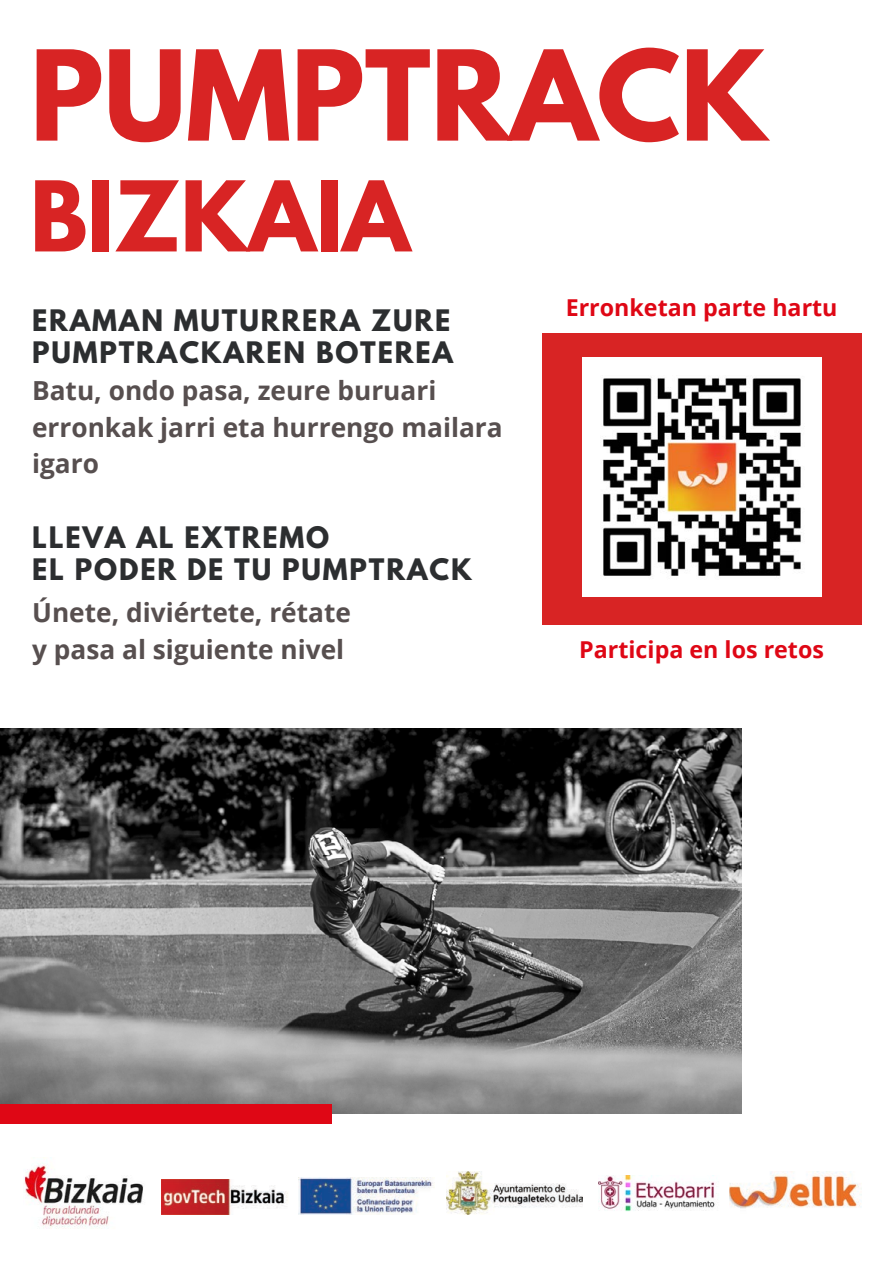
<style>
.page{position:relative;width:893px;height:1263px;background:#fff}
.page>*{position:absolute;margin:0;border:0;box-sizing:border-box;transform-origin:0 0}
.t1{font:700 110.7px "League Spartan";color:#d82424}
.t2{font:700 86.25px "League Spartan";color:#d82424}
.t3{font:700 26.25px/36.5px "Open Sans";color:#574f4f}
.t4{font:700 26.25px/31.5px "League Spartan";letter-spacing:.07em;color:#2c2e30}
.t5{font:700 23.25px "Open Sans";color:#df0715}
</style>
<div class="page">
<img style="left:729px;top:1171px;width:132px;height:38px">
<img style="left:24px;top:1157px;width:119px;height:72px">
<img style="left:446px;top:1171px;width:136px;height:44px">
<img style="left:599px;top:1175px;width:118px;height:36px">
<img style="left:0;top:729px;width:741px;height:385px">
<img style="left:298px;top:1177px;width:136px;height:38px">
<img style="left:162px;top:1179px;width:126px;height:36px">
<div style="left:0;top:1104px;width:332px;height:19px;background:#df0715"></div>
<div style="left:542px;top:333px;width:319px;height:292px;background:#d82424"></div>
<img style="left:582px;top:357px;width:239px;height:239px">
<h1 class="t1" style="left:30px;top:41px;width:739px">PUMPTRACK</h1>
<h2 class="t2" style="left:30px;top:174px;width:382px">BIZKAIA</h2>
<p class="t4" style="left:32px;top:308px;width:422px">ERAMAN MUTURRERA ZURE<br>PUMPTRACKAREN BOTEREA</p>
<p class="t3" style="left:32px;top:372px;width:472px">Batu, ondo pasa, zeure buruari erronkak jarri eta hurrengo mailara igaro</p>
<p class="t4" style="left:32px;top:525px;width:441px">LLEVA AL EXTREMO<br>EL PODER DE TU PUMPTRACK</p>
<p class="t3" style="left:32px;top:594px;width:320px">Únete, diviértete, rétate y pasa al siguiente nivel</p>
<p class="t5" style="left:566px;top:292px;width:273px">Erronketan parte hartu</p>
<p class="t5" style="left:579px;top:633px;width:246px">Participa en los retos</p>
</div>
